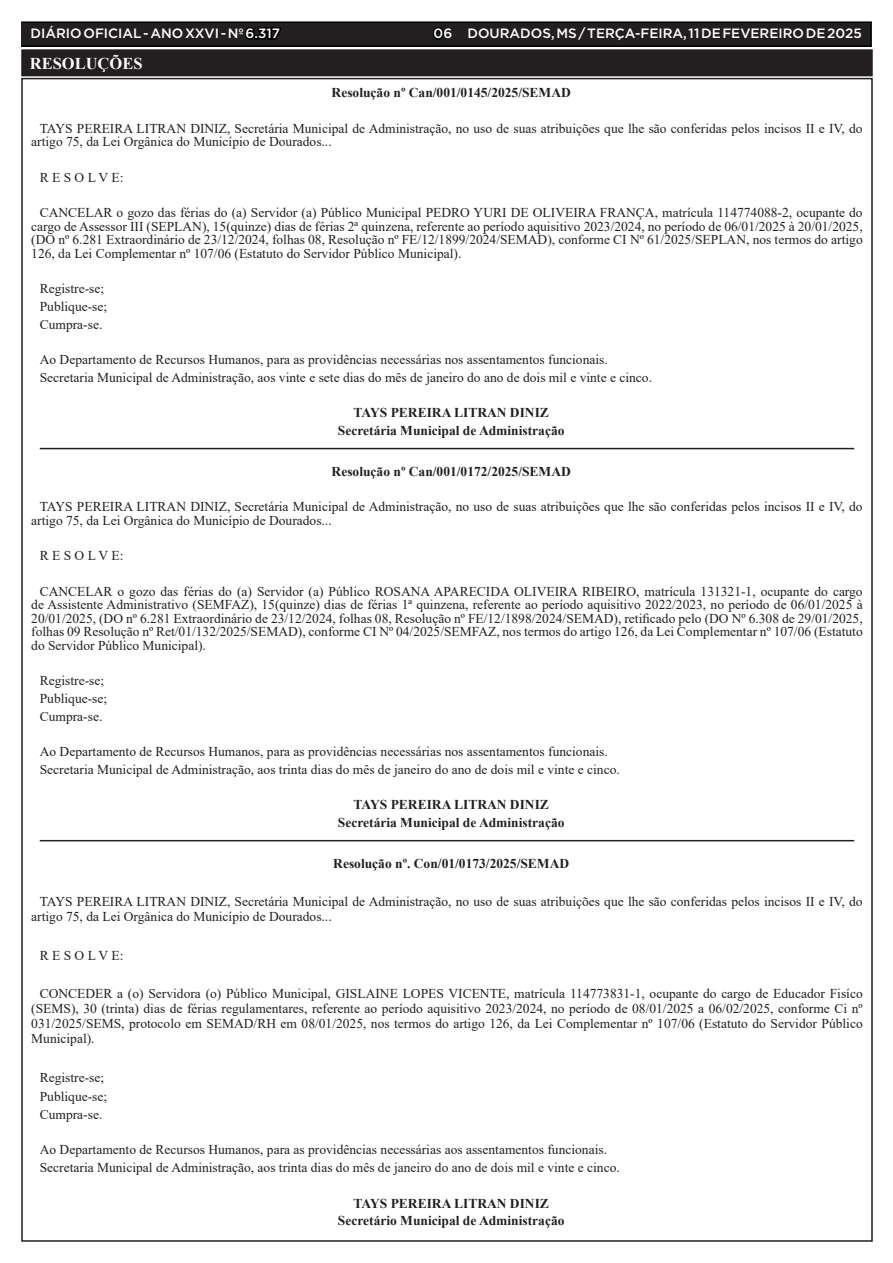
<style>
.page{position:relative;width:893px;height:1263px;background:#fff}
.page>*{position:absolute;margin:0;border:0;box-sizing:border-box;transform-origin:0 0}
.TEXTO{font:700 16.5px "Times New Roman";color:#fdfaf8}
.TEXTO-2{font:13.5px/13.5px "Times New Roman";color:#231f20}
.TEXTO-3{font:700 13.5px "Times New Roman";color:#231f20}
.t1{font:500 13.5px "Gotham";color:#fff}
.s1{color:#000}
</style>
<div class="page">
<div style="left:21px;top:22px;width:850px;height:24px;background:#231f20"></div>
<div style="left:21px;top:21px;width:851px;height:26px;border:2px solid #000"></div>
<hr style="left:40px;top:448px;width:814px;height:1px;background:#231f20">
<hr style="left:40px;top:840px;width:814px;height:1px;background:#231f20">
<div style="left:23px;top:51px;width:848px;height:23px;background:#231f20"></div>
<div style="left:21px;top:49px;width:852px;height:27px;border:4px solid #231f20"></div>
<p class="t1" style="left:31px;top:25px;width:251px">DIÁRIO OFICIAL - ANO XXVI - Nº <span class="s1">6.317</span></p>
<p class="t1" style="left:434px;top:25px;width:430px"><span class="s1">0</span>6 DOURADOS, MS / TERÇA-FEIRA, 11 DE FEVEREIRO DE 2025</p>
<p class="TEXTO" style="left:30px;top:52px;width:114px">RESOLUÇÕES</p>
<p class="TEXTO-3" style="left:332px;top:83px;width:241px">Resolução nº Can/001/0145/2025/SEMAD</p>
<p class="TEXTO-2" style="left:31px;top:121px;width:833px;text-indent:9px">TAYS PEREIRA LITRAN DINIZ, Secretária Municipal de Administração, no uso de suas atribuições que lhe são conferidas pelos incisos II e IV, do artigo 75, da Lei Orgânica do Município de Dourados...</p>
<p class="TEXTO-2" style="left:40px;top:170px;width:85px">R E S O L V E:</p>
<p class="TEXTO-2" style="left:31px;top:205px;width:833px;text-align:justify;text-indent:9px">CANCELAR o gozo das férias do (a) Servidor (a) Público Municipal PEDRO YURI DE OLIVEIRA FRANÇA, matrícula 114774088-2, ocupante do cargo de Assessor III (SEPLAN), 15(quinze) dias de férias 2ª quinzena, referente ao período aquisitivo 2023/2024, no período de 06/01/2025 à 20/01/2025, (DO nº 6.281 Extraordinário de 23/12/2024, folhas 08, Resolução nº FE/12/1899/2024/SEMAD), conforme CI Nº 61/2025/SEPLAN, nos termos do artigo 126, da Lei Complementar nº 107/06 (Estatuto do Servidor Público Municipal).</p>
<p class="TEXTO-2" style="left:40px;top:281px;width:66px">Registre-se;</p>
<p class="TEXTO-2" style="left:40px;top:299px;width:69px">Publique-se;</p>
<p class="TEXTO-2" style="left:40px;top:317px;width:64px">Cumpra-se.</p>
<p class="TEXTO-2" style="left:40px;top:352px;width:569px">Ao Departamento de Recursos Humanos, para as providências necessárias nos assentamentos funcionais.</p>
<p class="TEXTO-2" style="left:40px;top:370px;width:614px">Secretaria Municipal de Administração, aos vinte e sete dias do mês de janeiro do ano de dois mil e vinte e cinco.</p>
<p class="TEXTO-3" style="left:354px;top:403px;width:197px">TAYS PEREIRA LITRAN DINIZ</p>
<p class="TEXTO-3" style="left:338px;top:421px;width:228px">Secretária Municipal de Administração</p>
<p class="TEXTO-3" style="left:332px;top:461px;width:241px">Resolução nº Can/001/0172/2025/SEMAD</p>
<p class="TEXTO-2" style="left:31px;top:499px;width:833px;text-indent:9px">TAYS PEREIRA LITRAN DINIZ, Secretária Municipal de Administração, no uso de suas atribuições que lhe são conferidas pelos incisos II e IV, do artigo 75, da Lei Orgânica do Município de Dourados...</p>
<p class="TEXTO-2" style="left:40px;top:548px;width:85px">R E S O L V E:</p>
<p class="TEXTO-2" style="left:31px;top:584px;width:833px;text-align:justify;text-indent:9px">CANCELAR o gozo das férias do (a) Servidor (a) Público ROSANA APARECIDA OLIVEIRA RIBEIRO, matrícula 131321-1, ocupante do cargo de Assistente Administrativo (SEMFAZ), 15(quinze) dias de férias 1ª quinzena, referente ao período aquisitivo 2022/2023, no período de 06/01/2025 à 20/01/2025, (DO nº 6.281 Extraordinário de 23/12/2024, folhas 08, Resolução nº FE/12/1898/2024/SEMAD), retificado pelo (DO Nº 6.308 de 29/01/2025, folhas 09 Resolução nº Ret/01/132/2025/SEMAD), conforme CI Nº 04/2025/SEMFAZ, nos termos do artigo 126, da Lei Complementar nº 107/06 (Estatuto do Servidor Público Municipal).</p>
<p class="TEXTO-2" style="left:40px;top:673px;width:66px">Registre-se;</p>
<p class="TEXTO-2" style="left:40px;top:691px;width:69px">Publique-se;</p>
<p class="TEXTO-2" style="left:40px;top:709px;width:64px">Cumpra-se.</p>
<p class="TEXTO-2" style="left:40px;top:744px;width:569px">Ao Departamento de Recursos Humanos, para as providências necessárias nos assentamentos funcionais.</p>
<p class="TEXTO-2" style="left:40px;top:762px;width:582px">Secretaria Municipal de Administração, aos trinta dias do mês de janeiro do ano de dois mil e vinte e cinco.</p>
<p class="TEXTO-3" style="left:354px;top:795px;width:197px">TAYS PEREIRA LITRAN DINIZ</p>
<p class="TEXTO-3" style="left:338px;top:813px;width:228px">Secretária Municipal de Administração</p>
<p class="TEXTO-3" style="left:333px;top:853px;width:237px">Resolução nº. Con/01/0173/2025/SEMAD</p>
<p class="TEXTO-2" style="left:31px;top:894px;width:833px;line-height:15px;text-indent:9px">TAYS PEREIRA LITRAN DINIZ, Secretária Municipal de Administração, no uso de suas atribuições que lhe são conferidas pelos incisos II e IV, do artigo 75, da Lei Orgânica do Município de Dourados...</p>
<p class="TEXTO-2" style="left:40px;top:948px;width:85px">R E S O L V E:</p>
<p class="TEXTO-2" style="left:31px;top:986px;width:833px;line-height:15px;text-align:justify;text-indent:9px">CONCEDER a (o) Servidora (o) Público Municipal, GISLAINE LOPES VICENTE, matrícula 114773831-1, ocupante do cargo de Educador Fisíco (SEMS), 30 (trinta) dias de férias regulamentares, referente ao período aquisitivo 2023/2024, no período de 08/01/2025 a 06/02/2025, conforme Ci nº 031/2025/SEMS, protocolo em SEMAD/RH em 08/01/2025, nos termos do artigo 126, da Lei Complementar nº 107/06 (Estatuto do Servidor Público Municipal).</p>
<p class="TEXTO-2" style="left:40px;top:1070px;width:66px">Registre-se;</p>
<p class="TEXTO-2" style="left:40px;top:1089px;width:69px">Publique-se;</p>
<p class="TEXTO-2" style="left:40px;top:1107px;width:64px">Cumpra-se.</p>
<p class="TEXTO-2" style="left:40px;top:1142px;width:569px">Ao Departamento de Recursos Humanos, para as providências necessárias aos assentamentos funcionais.</p>
<p class="TEXTO-2" style="left:40px;top:1160px;width:582px">Secretaria Municipal de Administração, aos trinta dias do mês de janeiro do ano de dois mil e vinte e cinco.</p>
<p class="TEXTO-3" style="left:354px;top:1193px;width:197px">TAYS PEREIRA LITRAN DINIZ</p>
<p class="TEXTO-3" style="left:338px;top:1211px;width:228px">Secretário Municipal de Administração</p>
</div>
